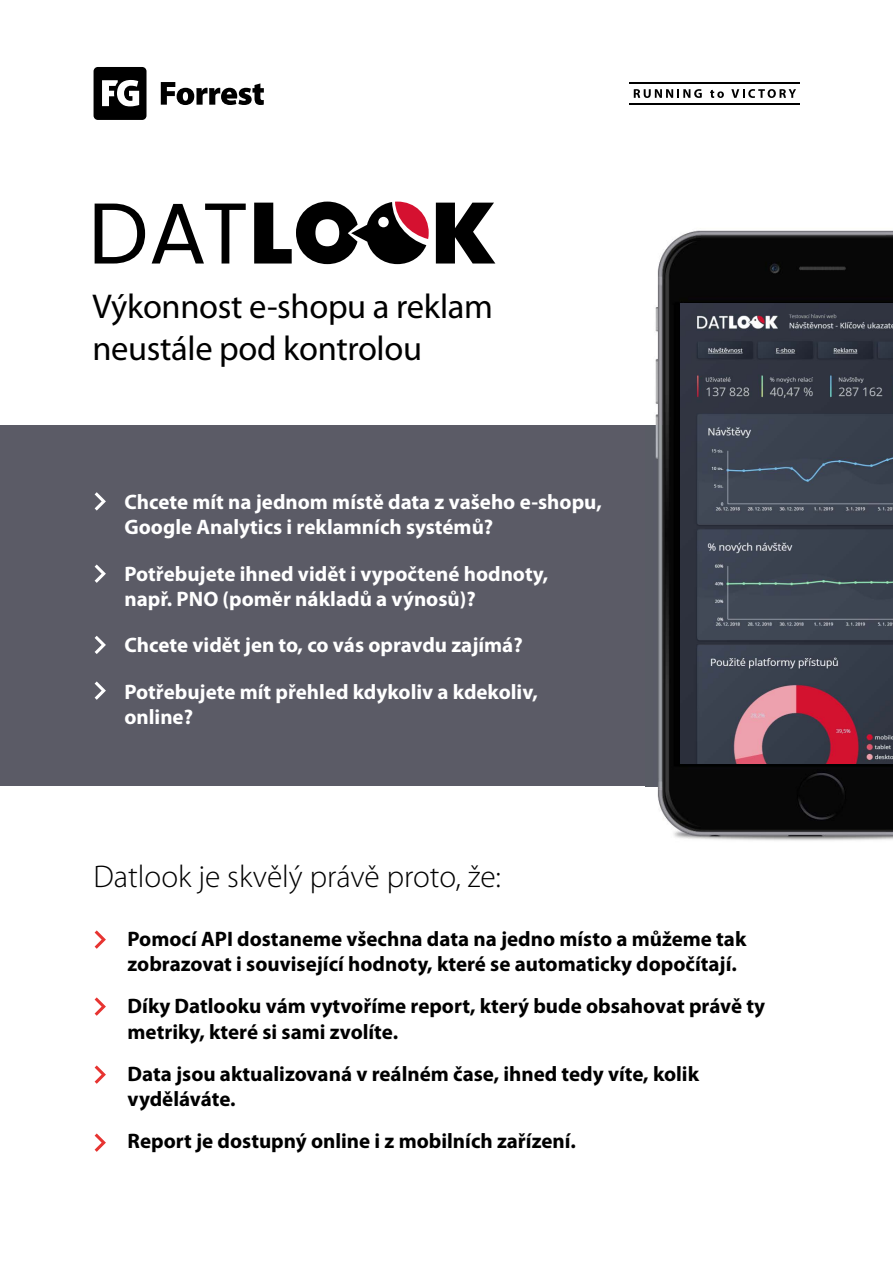
<style>
.page{position:relative;width:893px;height:1263px;background:#fff}
.page>*{position:absolute;margin:0;border:0;box-sizing:border-box;transform-origin:0 0}
.t1{font:34.5px/41.4px "Myriad Pro";letter-spacing:-.01em;color:#000}
.t2{font:300 31.5px "Myriad Pro";color:#000}
.t3{font:700 21px/25.2px "Myriad Pro";color:#000}
.t4{font:700 21px/25.2px "Myriad Pro";color:#fff}
</style>
<div class="page">
<div style="left:0;top:426px;width:893px;height:360px;background:#5b5b66"></div>
<svg style="left:95px;top:930px;width:11px;height:19px"></svg>
<svg style="left:95px;top:997px;width:11px;height:19px"></svg>
<svg style="left:95px;top:1065px;width:11px;height:19px"></svg>
<svg style="left:95px;top:1133px;width:11px;height:19px"></svg>
<svg style="left:94px;top:67px;width:52px;height:53px"></svg>
<svg style="left:161px;top:82px;width:103px;height:23px"></svg>
<svg style="left:634px;top:89px;width:68px;height:9px"></svg>
<svg style="left:710px;top:90px;width:14px;height:8px"></svg>
<svg style="left:731px;top:89px;width:65px;height:9px"></svg>
<hr style="left:629px;top:103px;width:170px;height:2px;background:#000">
<hr style="left:629px;top:82px;width:170px;height:2px;background:#000">
<svg style="left:95px;top:202px;width:400px;height:62px"></svg>
<img style="left:646px;top:230px;width:247px;height:611px">
<img style="left:646px;top:426px;width:247px;height:360px">
<img style="left:681px;top:304px;width:212px;height:459px">
<svg style="left:95px;top:492px;width:11px;height:19px"></svg>
<svg style="left:95px;top:564px;width:11px;height:19px"></svg>
<svg style="left:95px;top:636px;width:11px;height:18px"></svg>
<svg style="left:95px;top:681px;width:11px;height:19px"></svg>
<h1 class="t1" style="left:92px;top:287px;width:402px">Výkonnost e-shopu a reklam neustále pod kontrolou</h1>
<p class="t4" style="left:124px;top:490px;width:479px">Chcete mít na jednom místě data z vašeho e-shopu,<br>Google Analytics i reklamních systémů?</p>
<p class="t4" style="left:124px;top:561px;width:425px">Potřebujete ihned vidět i vypočtené hodnoty, např. PNO (poměr nákladů a výnosů)?</p>
<p class="t4" style="left:124px;top:633px;width:400px">Chcete vidět jen to, co vás opravdu zajímá?</p>
<p class="t4" style="left:124px;top:679px;width:415px">Potřebujete mít přehled kdykoliv a kdekoliv, online?</p>
<h2 class="t2" style="left:94px;top:859px;width:409px">Datlook je skvělý právě proto, že:</h2>
<p class="t3" style="left:128px;top:927px;width:620px">Pomocí API dostaneme všechna data na jedno místo a můžeme tak zobrazovat i související hodnoty, které se automaticky dopočítají.</p>
<p class="t3" style="left:128px;top:994px;width:639px">Díky Datlooku vám vytvoříme report, který bude obsahovat právě ty metriky, které si sami zvolíte.</p>
<p class="t3" style="left:128px;top:1061px;width:573px">Data jsou aktualizovaná v reálném čase, ihned tedy víte, kolik vyděláváte.</p>
<p class="t3" style="left:128px;top:1129px;width:450px">Report je dostupný online i z mobilních zařízení.</p>
</div>
